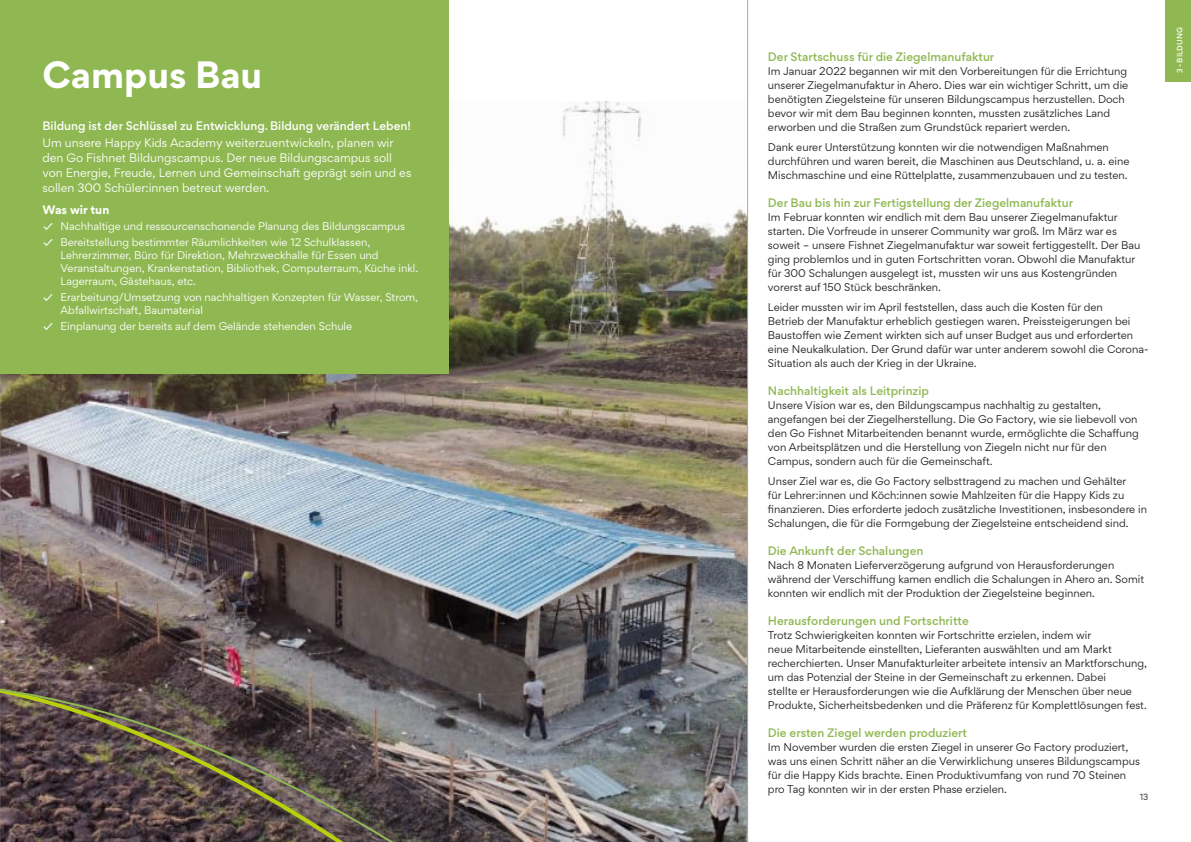
<style>
.page{position:relative;width:1191px;height:842px;background:#fff}
.page>*{position:absolute;margin:0;border:0;box-sizing:border-box;transform-origin:0 0}
.Headline_2{font:700 34px "Gordita";color:#fff}
.Fließtext__Klein{font:500 11px "Gordita";color:#8fb852}
.Fließtext__Klein-2{font:11px/15px "Gordita";color:#fff}
.Fließtext__Klein-3{font:500 11px "Gordita";color:#fff}
.Fließtext__Klein-4{font:700 11px "Gordita";color:#fff}
.Fließtext__Klein-5{font:10px/14px "Gordita";color:#231f20}
.t1{font:10px/13px "Gordita";color:#fff}
.t2{font:8px "Gordita";color:#231f20}
.Fließtext__Groß{font:500 7px "Gordita";letter-spacing:.01em;color:#fff}
.s1{font-weight:500}
</style>
<div class="page">
<img style="left:0;top:0;width:748px;height:842px">
<div style="left:0;top:1px;width:448px;height:373px;background:#8fb852"></div>
<div style="left:1165px;top:0;width:26px;height:82px;background:#8fb852"></div>
<img style="left:0;top:637px;width:546px;height:205px">
<p class="Headline_2" style="left:43px;top:48px;width:221px">Campus Bau</p>
<p class="Fließtext__Klein-3" style="left:43px;top:117px;width:370px">Bildung ist der Schlüssel zu Entwicklung. Bildung verändert Leben!</p>
<p class="Fließtext__Klein-2" style="left:43px;top:135px;width:370px">Um unsere Happy Kids Academy weiterzuentwickeln, planen wir den Go Fishnet Bildungscampus. Der neue Bildungscampus soll von Energie, Freude, Lernen und Gemeinschaft geprägt sein und es sollen 300 Schüler:innen betreut werden.</p>
<p class="Fließtext__Klein-4" style="left:43px;top:201px;width:68px">Was wir tun</p>
<p class="t1" style="left:44px;top:220px;width:363px"><span class="s1">✓</span> Nachhaltige und ressourcenschonende Planung des Bildungscampus</p>
<p class="t1" style="left:61px;top:236px;width:359px;text-indent:-17px"><span class="s1">✓</span> Bereitstellung bestimmter Räumlichkeiten wie 12 Schulklassen, Lehrerzimmer, Büro für Direktion, Mehrzweckhalle für Essen und Veranstaltungen, Krankenstation, Bibliothek, Computerraum, Küche inkl.<br>Lagerraum, Gästehaus, etc.</p>
<p class="t1" style="left:61px;top:290px;width:359px;text-indent:-17px"><span class="s1">✓</span> Erarbeitung/Umsetzung von nachhaltigen Konzepten für Wasser, Strom,<br>Abfallwirtschaft, Baumaterial</p>
<p class="t1" style="left:44px;top:319px;width:310px"><span class="s1">✓</span> Einplanung der bereits auf dem Gelände stehenden Schule</p>
<p class="Fließtext__Klein" style="left:768px;top:48px;width:228px">Der Startschuss für die Ziegelmanufaktur</p>
<p class="Fließtext__Klein-5" style="left:768px;top:64px;width:362px">Im Januar 2022 begannen wir mit den Vorbereitungen für die Errichtung unserer Ziegelmanufaktur in Ahero. Dies war ein wichtiger Schritt, um die benötigten Ziegelsteine für unseren Bildungscampus herzustellen. Doch bevor wir mit dem Bau beginnen konnten, mussten zusätzliches Land erworben und die Straßen zum Grundstück repariert werden.</p>
<p class="Fließtext__Klein-5" style="left:768px;top:140px;width:363px">Dank eurer Unterstützung konnten wir die notwendigen Maßnahmen durchführen und waren bereit, die Maschinen aus Deutschland, u. a. eine<br>Mischmaschine und eine Rüttelplatte, zusammenzubauen und zu testen.</p>
<p class="Fließtext__Klein" style="left:768px;top:194px;width:307px">Der Bau bis hin zur Fertigstellung der Ziegelmanufaktur</p>
<p class="Fließtext__Klein-5" style="left:768px;top:210px;width:374px">Im Februar konnten wir endlich mit dem Bau unserer Ziegelmanufaktur starten. Die Vorfreude in unserer Community war groß. Im März war es soweit – unsere Fishnet Ziegelmanufaktur war soweit fertiggestellt. Der Bau ging problemlos und in guten Fortschritten voran. Obwohl die Manufaktur für 300 Schalungen ausgelegt ist, mussten wir uns aus Kostengründen vorerst auf 150 Stück beschränken.</p>
<p class="Fließtext__Klein-5" style="left:768px;top:300px;width:382px">Leider mussten wir im April feststellen, dass auch die Kosten für den<br>Betrieb der Manufaktur erheblich gestiegen waren. Preissteigerungen bei Baustoffen wie Zement wirkten sich auf unser Budget aus und erforderten eine Neukalkulation. Der Grund dafür war unter anderem sowohl die Corona-Situation als auch der Krieg in der Ukraine.</p>
<p class="Fließtext__Klein" style="left:768px;top:382px;width:162px">Nachhaltigkeit als Leitprinzip</p>
<p class="Fließtext__Klein-5" style="left:768px;top:398px;width:372px">Unsere Vision war es, den Bildungscampus nachhaltig zu gestalten, angefangen bei der Ziegelherstellung. Die Go Factory, wie sie liebevoll von den Go Fishnet Mitarbeitenden benannt wurde, ermöglichte die Schaffung von Arbeitsplätzen und die Herstellung von Ziegeln nicht nur für den Campus, sondern auch für die Gemeinschaft.</p>
<p class="Fließtext__Klein-5" style="left:768px;top:474px;width:380px">Unser Ziel war es, die Go Factory selbsttragend zu machen und Gehälter<br>für Lehrer:innen und Köch:innen sowie Mahlzeiten für die Happy Kids zu finanzieren. Dies erforderte jedoch zusätzliche Investitionen, insbesondere in Schalungen, die für die Formgebung der Ziegelsteine entscheidend sind.</p>
<p class="Fließtext__Klein" style="left:768px;top:542px;width:157px">Die Ankunft der Schalungen</p>
<p class="Fließtext__Klein-5" style="left:768px;top:558px;width:378px">Nach 8 Monaten Lieferverzögerung aufgrund von Herausforderungen während der Verschiffung kamen endlich die Schalungen in Ahero an. Somit konnten wir endlich mit der Produktion der Ziegelsteine beginnen.</p>
<p class="Fließtext__Klein" style="left:768px;top:612px;width:202px">Herausforderungen und Fortschritte</p>
<p class="Fließtext__Klein-5" style="left:768px;top:628px;width:381px">Trotz Schwierigkeiten konnten wir Fortschritte erzielen, indem wir<br>neue Mitarbeitende einstellten, Lieferanten auswählten und am Markt recherchierten. Unser Manufakturleiter arbeitete intensiv an Marktforschung, um das Potenzial der Steine in der Gemeinschaft zu erkennen. Dabei<br>stellte er Herausforderungen wie die Aufklärung der Menschen über neue Produkte, Sicherheitsbedenken und die Präferenz für Komplettlösungen fest.</p>
<p class="Fließtext__Klein" style="left:768px;top:724px;width:201px">Die ersten Ziegel werden produziert</p>
<p class="Fließtext__Klein-5" style="left:768px;top:740px;width:373px">Im November wurden die ersten Ziegel in unserer Go Factory produziert, was uns einen Schritt näher an die Verwirklichung unseres Bildungscampus für die Happy Kids brachte. Einen Produktivumfang von rund 70 Steinen pro Tag konnten wir in der ersten Phase erzielen.</p>
<p class="t2" style="left:1139px;top:791px;width:10px">13</p>
<p class="Fließtext__Groß" style="left:1174px;top:73px;width:47px;rotate:-90deg">3 - BILDUNG</p>
</div>
